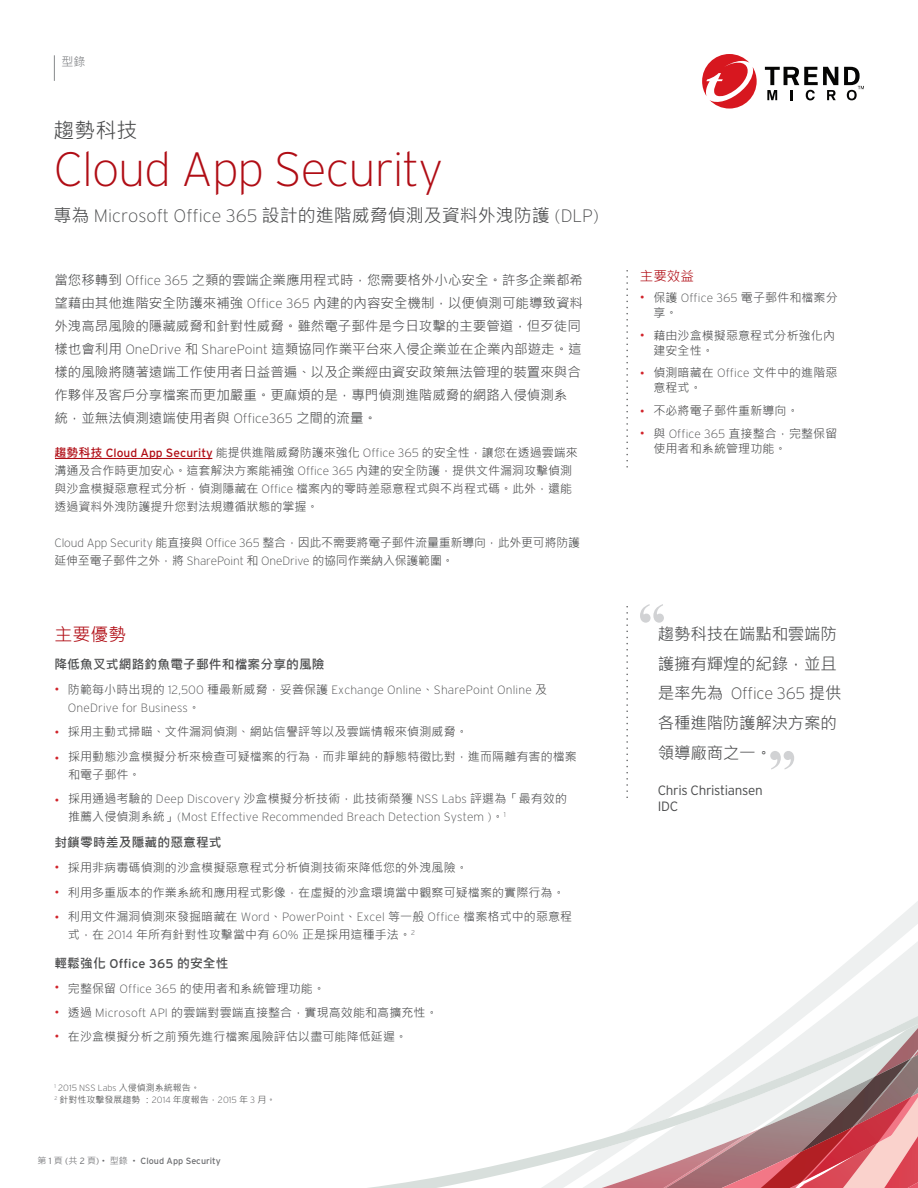
<style>
.page{position:relative;width:918px;height:1188px;background:#fff}
.page>*{position:absolute;margin:0;border:0;box-sizing:border-box;transform-origin:0 0}
.t1{font:700 57px "Times New Roman";color:#d1d2d4}
.t2{font:200 48px "Interstate";color:#b00d15}
.t3{font:21px "Microsoft Jheng Hei";color:#4b4c4d}
.t4{font:200 18px "Interstate";color:#4b4c4d}
.t5{font:18px "Microsoft Jheng Hei";color:#b00d15}
.t6{font:16.5px/29.7px "Microsoft Jheng Hei";letter-spacing:-.015em;color:#4b4c4d}
.t7{font:200 16.5px "Interstate";letter-spacing:-.015em;color:#4b4c4d}
.t8{font:13.5px/23px "Microsoft Jheng Hei";color:#4b4c4d}
.t9{font:300 13.5px/16.2px "Interstate";letter-spacing:-.025em;color:#4b4c4d}
.t10{font:13.5px "Microsoft Jheng Hei";color:#b00d15}
.t11{font:700 12.75px "Microsoft Jheng Hei";letter-spacing:.01em;color:#4b4c4d}
.t12{font:12.75px "Interstate";letter-spacing:.01em;color:#4b4c4d}
.t13{font:12px/18px "Microsoft Jheng Hei";letter-spacing:.01em;color:#4b4c4d}
.t14{font:200 12px/18px "Interstate";letter-spacing:.01em;color:#4b4c4d}
.t15{font:12px/17.9px "Microsoft Jheng Hei";letter-spacing:-.01em;color:#4b4c4d}
.t16{font:12px "Microsoft Jheng Hei";color:#818386}
.t17{font:9px "Interstate";color:#6c6d70}
.t18{font:9px "Microsoft Jheng Hei";color:#4b4c4d}
.t19{font:200 9px "Interstate";color:#4b4c4d}
.s1{font-family:"Microsoft Jheng Hei";font-weight:400}
.s2{font-family:"Interstate";font-weight:200}
.s3{font-weight:700;color:#b00d15}
.s4{font-family:"Interstate";color:#b00d15}
.s5{font-weight:300;font-size:13.5px;color:#d1232a}
.s6{font-family:"Interstate";font-weight:300;font-size:13.5px;color:#d1232a}
.s7{font-family:"Microsoft Jheng Hei";font-weight:700}
.s8{font-family:"Microsoft Jheng Hei"}
.s9{font-weight:300}
</style>
<div class="page">
<svg style="left:368px;top:797px;width:550px;height:391px"></svg>
<svg style="left:54px;top:55px;width:1px;height:26px"></svg>
<svg style="left:765px;top:67px;width:73px;height:33px"></svg>
<svg style="left:844px;top:67px;width:20px;height:33px"></svg>
<svg style="left:702px;top:54px;width:55px;height:55px"></svg>
<hr style="left:55px;top:458px;width:157px;height:1px;background:#b00d15">
<svg style="left:626px;top:271px;width:2px;height:196px"></svg>
<svg style="left:626px;top:607px;width:2px;height:190px"></svg>
<p class="t16" style="left:62px;top:54px;width:25px">型錄</p>
<h3 class="t3" style="left:53px;top:117px;width:85px">趨勢科技</h3>
<h2 class="t2" style="left:53px;top:140px;width:98px">loud</h2>
<h3 class="t4" style="left:53px;top:205px;width:547px"><span class="s1">專為</span> Microsoft Office 365 <span class="s1">設計的進階威脅偵測及資料外洩防護</span> (DLP)</h3>
<p class="t8" style="left:54px;top:269px;width:530px">當您移轉到 <span class="s2">Office 365</span> 之類的雲端企業應用程式時，您需要格外小心安全。許多企業都希望藉由其他進階安全防護來補強 <span class="s2">Office 365</span> 內建的內容安全機制，以便偵測可能導致資料外洩高昂風險的隱藏威脅和針對性威脅。雖然電子郵件是今日攻擊的主要管道，但歹徒同樣也會利用 <span class="s2">OneDrive</span> 和 <span class="s2">SharePoint</span> 這類協同作業平台來入侵企業並在企業內部遊走。這樣的風險將隨著遠端工作使用者日益普遍、以及企業經由資安政策無法管理的裝置來與合作夥伴及客戶分享檔案而更加嚴重。更麻煩的是，專門偵測進階威脅的網路入侵偵測系統，並無法偵測遠端使用者與 <span class="s2">Office365</span> 之間的流量。</p>
<p class="t13" style="left:54px;top:444px;width:525px"><span class="s3">趨勢科技</span> <span class="s4">Cloud App Security</span> 能提供進階威脅防護來強化 <span class="s2">Office 365</span> 的安全性，讓您在透過雲端來溝通及合作時更加安心。這套解決方案能補強 <span class="s2">Office 365</span> 內建的安全防護，提供文件漏洞攻擊偵測與沙盒模擬惡意程式分析，偵測隱藏在 <span class="s2">Office</span> 檔案內的零時差惡意程式與不肖程式碼。此外，還能透過資料外洩防護提升您對法規遵循狀態的掌握。</p>
<p class="t15" style="left:54px;top:534px;width:527px"><span class="s2">Cloud App Security</span> 能直接與 <span class="s2">Office 365</span> 整合，因此不需要將電子郵件流量重新導向，此外更可將防護延伸至電子郵件之外，將 <span class="s2">SharePoint</span> 和 <span class="s2">OneDrive</span> 的協同作業納入保護範圍。</p>
<h3 class="t5" style="left:54px;top:623px;width:74px">主要優勢</h3>
<p class="t11" style="left:54px;top:657px;width:272px">降低魚叉式網路釣魚電子郵件和檔案分享的風險</p>
<p class="t14" style="left:68px;top:680px;width:481px;text-indent:-14px"><span class="s5">•</span> <span class="s1">防範每小時出現的</span> 12,500 <span class="s1">種最新威脅，妥善保護</span> Exchange Online<span class="s1">、</span>SharePoint Online <span class="s1">及<br></span>OneDrive for Business<span class="s1">。</span></p>
<p class="t13" style="left:54px;top:723px;width:415px"><span class="s6">•</span> 採用主動式掃瞄、文件漏洞偵測、網站信譽評等以及雲端情報來偵測威脅。</p>
<p class="t13" style="left:68px;top:747px;width:510px;text-indent:-14px"><span class="s6">•</span> 採用動態沙盒模擬分析來檢查可疑檔案的行為，而非單純的靜態特徵比對，進而隔離有害的檔案和電子郵件。</p>
<p class="t13" style="left:54px;top:790px;width:514px"><span class="s6">•</span> 採用通過考驗的 <span class="s2">Deep Discovery</span> 沙盒模擬分析技術，此技術榮獲 <span class="s2">NSS Labs</span> 評選為「最有效的</p>
<p class="t14" style="left:68px;top:808px;width:439px"><span class="s1">推薦入侵偵測系統」</span>(Most Effective Recommended Breach Detection System )<span class="s1">。</span><sup>1</sup></p>
<p class="t11" style="left:54px;top:835px;width:169px">封鎖零時差及隱藏的惡意程式</p>
<p class="t13" style="left:54px;top:859px;width:415px"><span class="s6">•</span> 採用非病毒碼偵測的沙盒模擬惡意程式分析偵測技術來降低您的外洩風險。</p>
<p class="t13" style="left:54px;top:883px;width:512px"><span class="s6">•</span> 利用多重版本的作業系統和應用程式影像，在虛擬的沙盒環境當中觀察可疑檔案的實際行為。</p>
<p class="t13" style="left:68px;top:908px;width:506px;text-indent:-14px"><span class="s6">•</span> 利用文件漏洞偵測來發掘暗藏在 <span class="s2">Word</span>、<span class="s2">PowerPoint</span>、<span class="s2">Excel</span> 等一般 <span class="s2">Office</span> 檔案格式中的惡意程式，在 <span class="s2">2014</span> 年所有針對性攻擊當中有 <span class="s2">60%</span> 正是採用這種手法。<sup>2</sup></p>
<p class="t12" style="left:54px;top:956px;width:176px"><span class="s7">輕鬆強化</span> Office 365 <span class="s7">的安全性</span></p>
<p class="t13" style="left:54px;top:979px;width:272px"><span class="s6">•</span> 完整保留 <span class="s2">Office 365</span> 的使用者和系統管理功能。</p>
<p class="t13" style="left:54px;top:1004px;width:385px"><span class="s6">•</span> 透過 <span class="s2">Microsoft API</span> 的雲端對雲端直接整合，實現高效能和高擴充性。</p>
<p class="t13" style="left:54px;top:1028px;width:354px"><span class="s6">•</span> 在沙盒模擬分析之前預先進行檔案風險評估以盡可能降低延遲。</p>
<p class="t19" style="left:54px;top:1083px;width:147px"><sup>1</sup> 2015 NSS Labs <span class="s1">入侵偵測系統報告。</span></p>
<p class="t18" style="left:54px;top:1095px;width:223px"><sup>2</sup> 針對性攻擊發展趨勢：<span class="s2">2014</span> 年度報告，<span class="s2">2015</span> 年 <span class="s2">3</span> 月。</p>
<p class="t17" style="left:38px;top:1155px;width:185px"><span class="s8">第</span> <span class="s9">1</span> <span class="s8">頁</span> <span class="s9">(</span><span class="s8">共</span> <span class="s9">2</span> <span class="s8">頁</span><span class="s9">) •</span> <span class="s8">型錄</span> <span class="s9">•</span> Cloud App Security</p>
<p class="t10" style="left:640px;top:267px;width:55px">主要效益</p>
<p class="t13" style="left:653px;top:290px;width:186px;line-height:15px;text-indent:-13px"><span class="s6">•</span> 保護 <span class="s2">Office 365</span> 電子郵件和檔案分享。</p>
<p class="t13" style="left:653px;top:328px;width:183px;line-height:15px;text-indent:-13px"><span class="s6">•</span> 藉由沙盒模擬惡意程式分析強化內建安全性。</p>
<p class="t13" style="left:653px;top:365px;width:186px;line-height:15px;text-indent:-13px"><span class="s6">•</span> 偵測暗藏在 <span class="s2">Office</span> 文件中的進階惡意程式。</p>
<p class="t13" style="left:640px;top:402px;width:160px"><span class="s6">•</span> 不必將電子郵件重新導向。</p>
<p class="t13" style="left:653px;top:426px;width:186px;line-height:15px;text-indent:-13px"><span class="s6">•</span> 與 <span class="s2">Office 365</span> 直接整合，完整保留使用者和系統管理功能。</p>
<h1 class="t1" style="left:666px;top:643px;width:30px;rotate:-180deg">”</h1>
<h3 class="t6" style="left:658px;top:619px;width:181px">趨勢科技在端點和雲端防護擁有輝煌的紀錄，並且</h3>
<h3 class="t7" style="left:658px;top:684px;width:185px"><span class="s1">是率先為</span> Office 365 <span class="s1">提供</span></h3>
<h3 class="t6" style="left:658px;top:708px;width:181px">各種進階防護解決方案的領導廠商之一。</h3>
<p class="t9" style="left:658px;top:782px;width:107px">Chris Christiansen<br>IdC</p>
<h1 class="t1" style="left:768px;top:731px;width:30px">”</h1>
</div>
